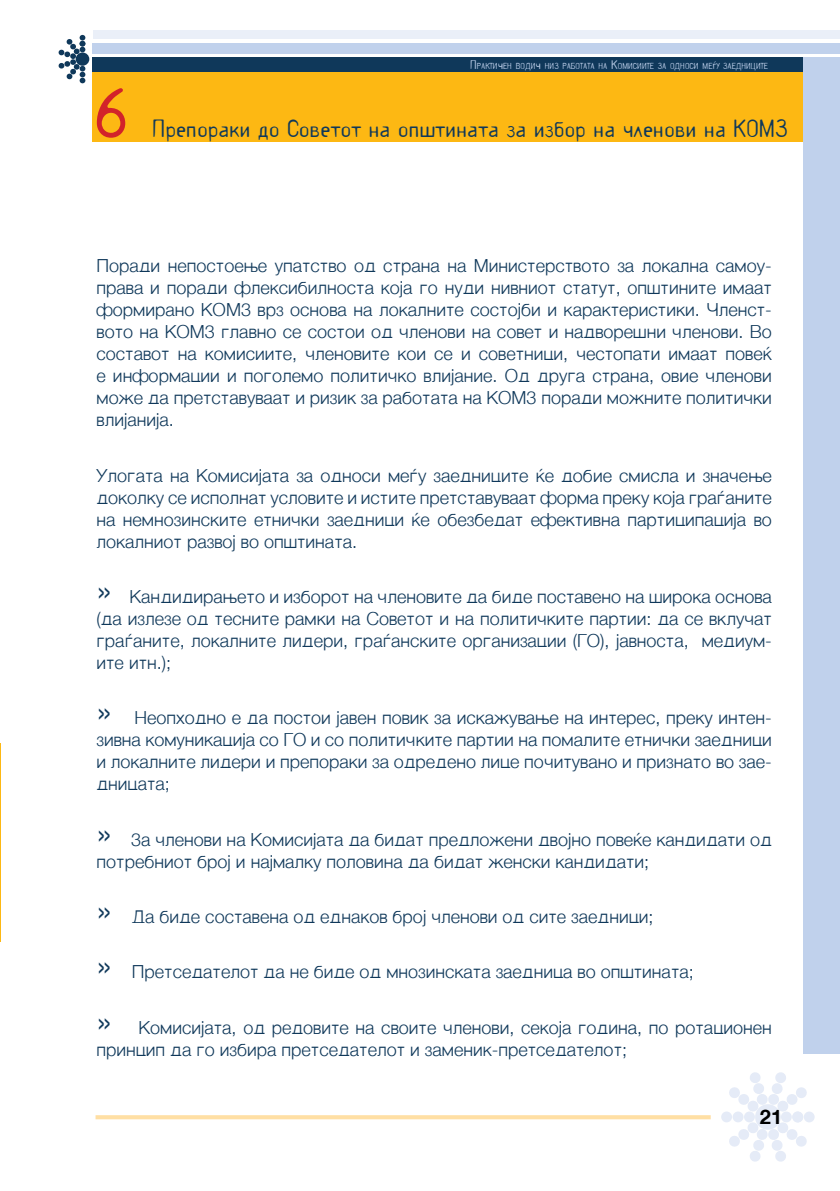
<style>
.page{position:relative;width:840px;height:1191px;background:#fff}
.page>*{position:absolute;margin:0;border:0;box-sizing:border-box;transform-origin:0 0}
.t1{font:100px "Draft Plate Regular Swfte";color:#d2232a}
.t2{font:32px "B Draft Plate";letter-spacing:-.01em;color:#0f385a}
.t3{font:20px "B Helvetica Neue 55";color:#000}
.t4{font:18px/22px "B Helvetica Neue 45";color:#0f385a;text-align:justify}
.t5{font:11.2px "B Draft Plate";color:#c0d1ec}
.s1{font-size:16px}
.s2{font-size:36px}
</style>
<div class="page">
<div style="left:754px;top:1104px;width:26px;height:25px;background:#e5ebf7;border-radius:50%"></div>
<div style="left:780px;top:1111px;width:11px;height:11px;background:#e5ebf7;border-radius:50%"></div>
<div style="left:743px;top:1111px;width:11px;height:11px;background:#e5ebf7;border-radius:50%"></div>
<div style="left:791px;top:1111px;width:11px;height:11px;background:#e5ebf7;border-radius:50%"></div>
<div style="left:732px;top:1111px;width:11px;height:11px;background:#e5ebf7;border-radius:50%"></div>
<div style="left:803px;top:1111px;width:11px;height:11px;background:#e5ebf7;border-radius:50%"></div>
<svg style="left:728px;top:1121px;width:79px;height:41px"></svg>
<div style="left:720px;top:1111px;width:11px;height:11px;background:#e5ebf7;border-radius:50%"></div>
<svg style="left:729px;top:1072px;width:78px;height:40px"></svg>
<svg style="left:95px;top:1115px;width:615px;height:4px;background:#ffe0a8"></svg>
<div style="left:92px;top:57px;width:733px;height:85px;background:#fdb813"></div>
<hr style="left:0;top:743px;width:1px;height:199px;background:#fdb813">
<div style="left:76px;top:52px;width:13px;height:14px;background:#0f385a;border-radius:50%"></div>
<svg style="left:58px;top:49px;width:7px;height:7px"></svg>
<div style="left:58px;top:63px;width:7px;height:6px;background:#0f385a;border-radius:2px"></div>
<svg style="left:66px;top:35px;width:19px;height:48px"></svg>
<div style="left:93px;top:43px;width:746px;height:10px;background:#c0d1ec"></div>
<div style="left:93px;top:30px;width:746px;height:9px;background:#eaeff8"></div>
<div style="left:93px;top:58px;width:746px;height:14px;background:#0f385a"></div>
<div style="left:803px;top:57px;width:36px;height:996px;background:#c0d1ec"></div>
<h1 class="t1" style="left:92px;top:57px;width:37px">6</h1>
<p class="t5" style="left:470px;top:60px;width:299px"><span class="s1">P</span>rakti<span class="s1">~</span>en vodi<span class="s1">~</span> niz rabotata na <span class="s1">K</span>omisiite za odnosi me<span class="s1">|</span>u zaednicite</p>
<h2 class="t2" style="left:152px;top:112px;width:636px">Preporaki do Sovetot na op{tinata za izbor na ~lenovi na KOMZ</h2>
<p class="t4" style="left:96px;top:254px;width:676px">Poradi nepostoewe upatstvo od strana na Ministerstvoto za lokalna samou&shy;prava i poradi fleksibilnosta koja go nudi nivniot statut, op{tinite imaat formirano KOMZ vrz osnova na lokalnite sostojbi i karakteristiki. ^lenst&shy;voto na KOMZ glavno se sostoi od ~lenovi na sovet i nadvore{ni ~lenovi. Vo sostavot na komisiite, ~lenovite koi se i sovetnici, ~estopati imaat pove} e informacii i pogolemo politi~ko vlijanie. Od druga strana, ovie ~lenovi mo`e da pretstavuvaat i rizik za rabotata na KOMZ poradi mo`nite politi~ki vlijanija.</p>
<p class="t4" style="left:96px;top:464px;width:676px">Ulogata na Komisijata za odnosi me|u zaednicite }e dobie smisla i zna~ewe dokolku se ispolnat uslovite i istite pretstavuvaat forma preku koja gra|anite na nemnozinskite etni~ki zaednici }e obezbedat efektivna participacija vo lokalniot razvoj vo op{tinata.</p>
<p class="t4" style="left:96px;top:585px;width:676px"><span class="s2">»</span> Kandidiraweto i izborot na ~lenovite da bide postaveno na {iroka osnova (da izleze od tesnite ramki na Sovetot i na politi~kite partii: da se vklu~at gra|anite, lokalnite lideri, gra|anskite organizacii (GO), javnosta, medium&shy;ite itn.);</p>
<p class="t4" style="left:96px;top:706px;width:676px"><span class="s2">»</span> Neophodno e da postoi javen povik za iska`uvawe na interes, preku inten&shy;zivna komunikacija so GO i so politi~kite partii na pomalite etni~ki zaednici i lokalnite lideri i preporaki za odredeno lice po~ituvano i priznato vo zae&shy;dnicata;</p>
<p class="t4" style="left:96px;top:828px;width:676px"><span class="s2">»</span> Za ~lenovi na Komisijata da bidat predlo`eni dvojno pove}e kandidati od potrebniot broj i najmalku polovina da bidat `enski kandidati;</p>
<p class="t4" style="left:96px;top:905px;width:558px"><span class="s2">»</span> Da bide sostavena od ednakov broj ~lenovi od site zaednici;</p>
<p class="t4" style="left:96px;top:960px;width:598px"><span class="s2">»</span> Pretsedatelot da ne bide od mnozinskata zaednica vo op{tinata;</p>
<p class="t4" style="left:96px;top:1016px;width:676px"><span class="s2">»</span> Komisijata, od redovite na svoite ~lenovi, sekoja godina, po rotacionen princip da go izbira pretsedatelot i zamenik-pretsedatelot;</p>
<p class="t3" style="left:759px;top:1104px;width:24px">21</p>
</div>
